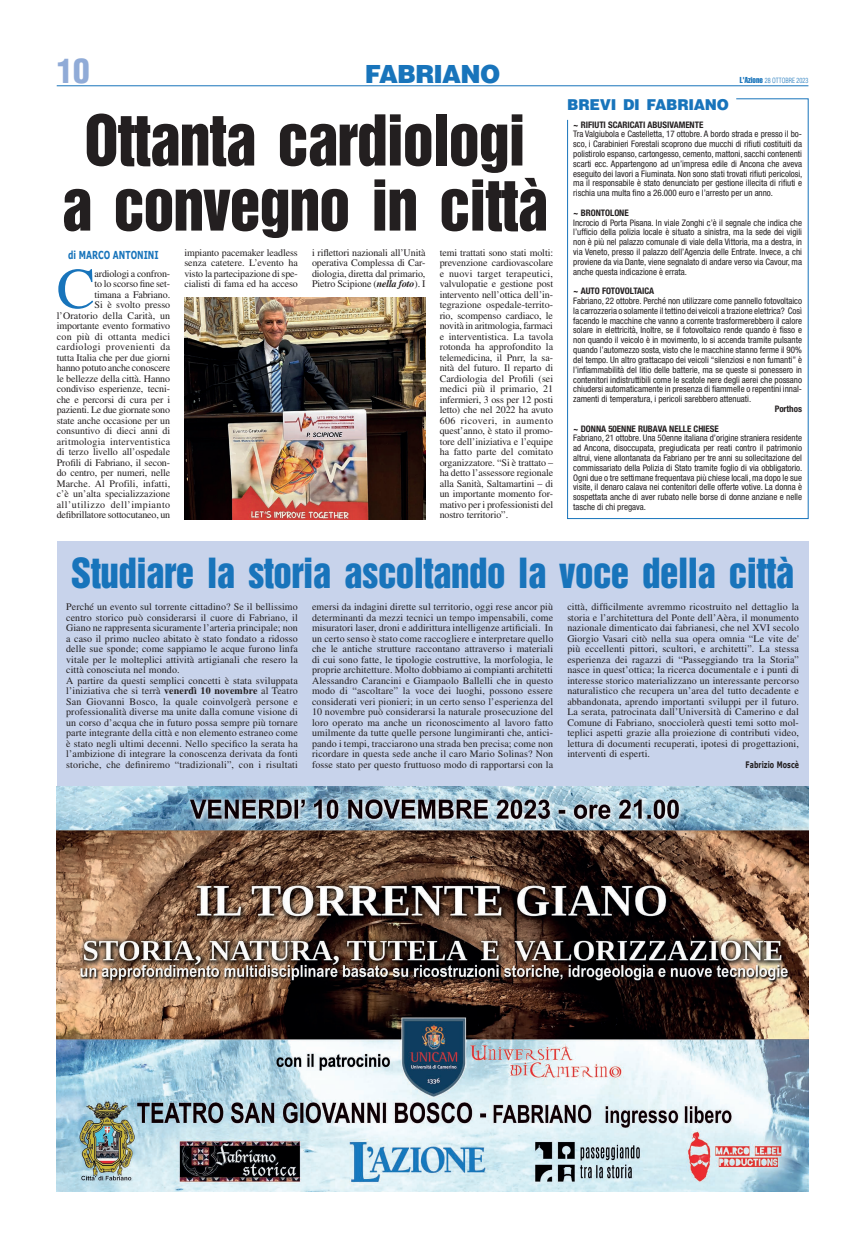
<style>
.page{position:relative;width:851px;height:1248px;background:#fff}
.page>*{position:absolute;margin:0;border:0;box-sizing:border-box;transform-origin:0 0}
.t1{font:64px/65px "Helvetica Inserat";letter-spacing:-.02em;color:#231f20;text-align:center}
.t2{font:57.6px "Times LT Std";color:#1874bb}
.t3{font:38px "Helvetica Inserat";letter-spacing:-.015em;color:#1874bb}
.t4{font:900 condensed 33px "Helvetica";color:#90abd7}
.t5{font:900 25px "Helvetica LT Std";letter-spacing:-.03em;color:#1874bb}
.t6{font:900 15px "Helvetica LT Std";letter-spacing:-.02em;color:#1874bb}
.t7{font:700 11px "Verdana";color:#1874bb;scale:.7 1}
.t8{font:10px/10.5px "Times LT Std";letter-spacing:.01em;color:#231f20;text-align:justify}
.t9{font:10px/10.5px "Times LT Std";letter-spacing:-.01em;color:#231f20;text-align:right}
.t10{font:condensed 9px/9.8px "Helvetica Neue";color:#231f20;text-align:justify}
.t11{font:700 condensed 9px "Helvetica Neue";color:#231f20}
.t12{font:700 9px "Verdana";letter-spacing:.01em;color:#231f20;scale:.7 1}
.t13{font:300 condensed 7px "Helvetica";color:#1874bb;scale:.95 1}
.s1{font-weight:400;font-stretch:extra-condensed;font-size:8.5px}
.s2{font-weight:700;font-style:italic}
.s3{font-weight:700}
</style>
<div class="page">
<hr style="left:57px;top:85px;width:751px;height:1px;background:#1874bb">
<svg style="left:567px;top:98px;width:241px;height:421px"></svg>
<div style="left:57px;top:541px;width:751px;height:273px;background:#c8d3eb"></div>
<img style="left:57px;top:786px;width:751px;height:405px">
<img style="left:184px;top:297px;width:241px;height:222px">
<h3 class="t4" style="left:57px;top:50px;width:34px">10</h3>
<h3 class="t5" style="left:365px;top:57px;width:137px">FABRIANO</h3>
<h3 class="t6" style="left:567px;top:95px;width:163px">BREVI DI FABRIANO</h3>
<p class="t13" style="left:739px;top:76px;width:74px"><span class="s1">L'Azione</span> 28 OTTOBRE 2023</p>
<h1 class="t1" style="left:61px;top:109px;width:488px">Ottanta cardiologi a convegno in città</h1>
<p class="t11" style="left:573px;top:119px;width:132px">~ RIFIUTI SCARICATI ABUSIVAMENTE</p>
<p class="t10" style="left:573px;top:129px;width:231px">Tra Valgiubola e Castelletta, 17 ottobre. A bordo strada e presso il bo&shy;sco, i Carabinieri Forestali scoprono due mucchi di rifiuti costituiti da polistirolo espanso, cartongesso, cemento, mattoni, sacchi contenenti scarti ecc. Appartengono ad un’impresa edile di Ancona che aveva eseguito dei lavori a Fiuminata. Non sono stati trovati rifiuti pericolosi, ma il responsabile è stato denunciato per gestione illecita di rifiuti e rischia una multa fino a 26.000 euro e l’arresto per un anno.</p>
<p class="t11" style="left:573px;top:207px;width:57px">~ BRONTOLONE</p>
<p class="t10" style="left:573px;top:217px;width:230px">Incrocio di Porta Pisana. In viale Zonghi c’è il segnale che indica che l’ufficio della polizia locale è situato a sinistra, ma la sede dei vigili non è più nel palazzo comunale di viale della Vittoria, ma a destra, in via Veneto, presso il palazzo dell’Agenzia delle Entrate. Invece, a chi proviene da via Dante, viene segnalato di andare verso via Cavour, ma anche questa indicazione è errata.</p>
<p class="t11" style="left:573px;top:285px;width:82px">~ AUTO FOTOVOLTAICA</p>
<p class="t10" style="left:573px;top:296px;width:230px">Fabriano, 22 ottobre. Perché non utilizzare come pannello fotovoltaico la carrozzeria o solamente il tettino dei veicoli a trazione elettrica? Così facendo le macchine che vanno a corrente trasformerebbero il calore solare in elettricità, Inoltre, se il fotovoltaico rende quando è fisso e non quando il veicolo è in movimento, lo si accenda tramite pulsante quando l’automezzo sosta, visto che le macchine stanno ferme il 90% del tempo. Un altro grattacapo dei veicoli “silenziosi e non fumanti” è l’infiammabilità del litio delle batterie, ma se queste si ponessero in contenitori indistruttibili come le scatole nere degli aerei che possano chiudersi automaticamente in presenza di fiammelle o repentini innal&shy;zamenti di temperatura, i pericoli sarebbero attenuati.</p>
<p class="t11" style="left:774px;top:403px;width:29px">Porthos</p>
<p class="t11" style="left:573px;top:423px;width:147px">~ DONNA 50ENNE RUBAVA NELLE CHIESE</p>
<p class="t10" style="left:573px;top:433px;width:230px">Fabriano, 21 ottobre. Una 50enne italiana d’origine straniera residente ad Ancona, disoccupata, pregiudicata per reati contro il patrimonio altrui, viene allontanata da Fabriano per tre anni su sollecitazione del commissariato della Polizia di Stato tramite foglio di via obbligatorio.<br>Ogni due o tre settimane frequentava più chiese locali, ma dopo le sue visite, il denaro calava nei contenitori delle offerte votive. La donna è sospettata anche di aver rubato nelle borse di donne anziane e nelle tasche di chi pregava.</p>
<p class="t8" style="left:184px;top:247px;width:115px">impianto pacemaker leadless senza catetere. L’evento ha visto la partecipazione di spe&shy;cialisti di fama ed ha acceso</p>
<p class="t8" style="left:312px;top:247px;width:115px">i riflettori nazionali all’Unità operativa Complessa di Car&shy;diologia, diretta dal primario, Pietro Scipione (<span class="s2">nella foto</span>). I</p>
<p class="t8" style="left:439px;top:247px;width:115px">temi trattati sono stati molti: prevenzione cardiovascolare e nuovi target terapeutici, valvulopatie e gestione post intervento nell’ottica dell’in&shy;tegrazione ospedale-territo&shy;rio, scompenso cardiaco, le novità in aritmologia, farmaci e interventistica. La tavola rotonda ha approfondito la telemedicina, il Pnrr, la sa&shy;nità del futuro. Il reparto di Cardiologia del Profili (sei medici più il primario, 21 infermieri, 3 oss per 12 posti letto) che nel 2022 ha avuto 606 ricoveri, in aumento quest’anno, è stato il promo&shy;tore dell’iniziativa e l’equipe ha fatto parte del comitato organizzatore. “Si è trattato – ha detto l’assessore regionale alla Sanità, Saltamartini – di un importante momento for&shy;mativo per i professionisti del nostro territorio”.</p>
<p class="t7" style="left:68px;top:248px;width:131px">di MARCO ANTONINI</p>
<h2 class="t2" style="left:57px;top:256px;width:40px">C</h2>
<p class="t9" style="left:57px;top:268px;width:115px">ardiologi a confron-<br>to lo scorso fine set-<br>timana a Fabriano.<br>Si è svolto presso l’Oratorio della Carità, un importante evento formativo con più di ottanta medici cardiologi provenienti da tutta Italia che per due giorni hanno potuto anche conoscere le bellezze della città. Hanno condiviso esperienze, tecni&shy;che e percorsi di cura per i pazienti. Le due giornate sono state anche occasione per un consuntivo di dieci anni di aritmologia interventistica di terzo livello all’ospedale<br>Profili di Fabriano, il secon&shy;do centro, per numeri, nelle<br>Marche. Al Profili, infatti, c’è un’alta specializzazione all’utilizzo dell’impianto defibrillatore sottocutaneo, un</p>
<h3 class="t3" style="left:71px;top:550px;width:724px">Studiare la storia ascoltando la voce della città</h3>
<p class="t8" style="left:66px;top:601px;width:233px;text-align:left">Perché un evento sul torrente cittadino? Se il bellissimo centro storico può considerarsi il cuore di Fabriano, il Giano ne rappresenta sicuramente l’arteria principale; non a caso il primo nucleo abitato è stato fondato a ridosso delle sue sponde; come sappiamo le acque furono linfa vitale per le molteplici attività artigianali che resero la città conosciuta nel mondo.<br>A partire da questi semplici concetti è stata sviluppata l’iniziativa che si terrà <span class="s3">venerdì 10 novembre</span> al Teatro San Giovanni Bosco, la quale coinvolgerà persone e professionalità diverse ma unite dalla comune visione di un corso d’acqua che in futuro possa sempre più tornare parte integrante della città e non elemento estraneo come è stato negli ultimi decenni. Nello specifico la serata ha l’ambizione di integrare la conoscenza derivata da fonti storiche, che definiremo “tradizionali”, con i risultati</p>
<p class="t8" style="left:312px;top:601px;width:243px">emersi da indagini dirette sul territorio, oggi rese ancor più determinanti da mezzi tecnici un tempo impensabili, come misuratori laser, droni e addirittura intelligenze artificiali. In un certo senso è stato come raccogliere e interpretare quello che le antiche strutture raccontano attraverso i materiali di cui sono fatte, le tipologie costruttive, la morfologia, le proprie architetture. Molto dobbiamo ai compianti architetti Alessandro Carancini e Giampaolo Ballelli che in questo modo di “ascoltare” la voce dei luoghi, possono essere considerati veri pionieri; in un certo senso l’esperienza del 10 novembre può considerarsi la naturale prosecuzione del loro operato ma anche un riconoscimento al lavoro fatto umilmente da tutte quelle persone lungimiranti che, antici&shy;pando i tempi, tracciarono una strada ben precisa; come non ricordare in questa sede anche il caro Mario Solinas? Non fosse stato per questo fruttuoso modo di rapportarsi con la</p>
<p class="t8" style="left:567px;top:601px;width:233px">città, difficilmente avremmo ricostruito nel dettaglio la storia e l’architettura del Ponte dell’Aèra, il monumento nazionale dimenticato dai fabrianesi, che nel XVI secolo Giorgio Vasari citò nella sua opera omnia “Le vite de' più eccellenti pittori, scultori, e architetti”. La stessa esperienza dei ragazzi di “Passeggiando tra la Storia” nasce in quest’ottica; la ricerca documentale e i punti di interesse storico materializzano un interessante percorso naturalistico che recupera un’area del tutto decadente e abbandonata, aprendo importanti sviluppi per il futuro.<br>La serata, patrocinata dall’Università di Camerino e dal Comune di Fabriano, snocciolerà questi temi sotto mol&shy;teplici aspetti grazie alla proiezione di contributi video, lettura di documenti recuperati, ipotesi di progettazioni, interventi di esperti.</p>
<p class="t12" style="left:745px;top:758px;width:78px">Fabrizio Moscè</p>
</div>
